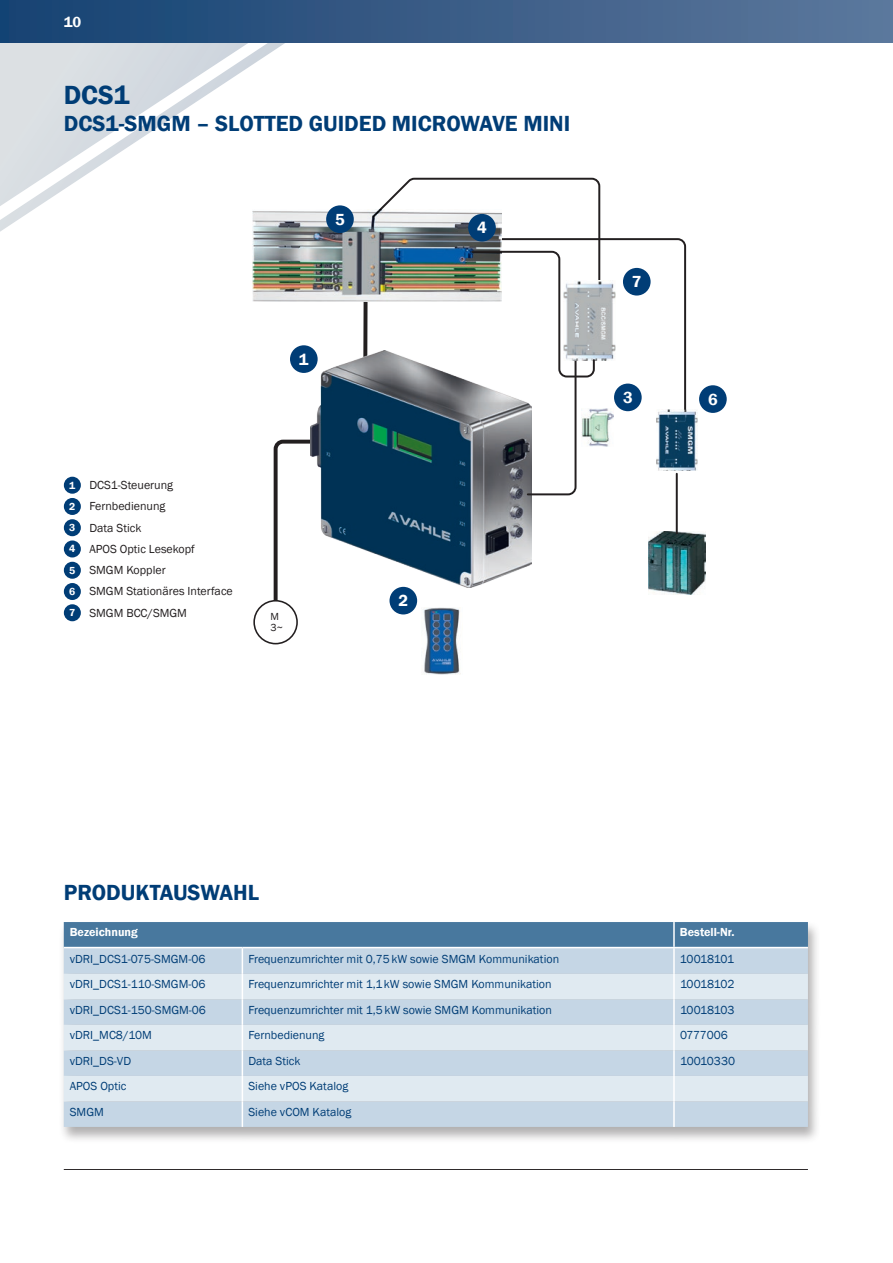
<style>
.page{position:relative;width:893px;height:1263px;background:#fff}
.page>*{position:absolute;margin:0;border:0;box-sizing:border-box;transform-origin:0 0}
.t1{font:600 27px "Franklin Gothic";color:#003d76}
.t2{font:600 22.5px "Franklin Gothic";color:#003d76}
.t3{font:600 16.5px "Franklin Gothic";color:#fff}
.t4{font:600 15px "Franklin Gothic";color:#fff}
.t5{font:12px "Franklin Gothic";color:#003d76}
.t6{font:12px/21.3px "Franklin Gothic";color:#231f20}
.t7{font:12px "Franklin Gothic";letter-spacing:-.03em;color:#003d76}
.t8{font:600 12px "Franklin Gothic";color:#fff}
.t9{font:10.5px/10.5px "Franklin Gothic";color:#231f20}
.s1{font-weight:600;font-size:10.5px;color:#fff}
</style>
<div class="page">
<svg style="left:0;top:43px;width:331px;height:172px"></svg>
<div style="left:0;top:0;width:893px;height:43px;background:linear-gradient(to right,#154272,#5d789c)"></div>
<hr style="left:64px;top:1169px;width:744px;height:1px;background:#231f20">
<div style="left:59px;top:920px;width:762px;height:224px;background:#231f20;opacity:.35"></div>
<svg style="left:64px;top:922px;width:744px;height:205px;background:#c0d2e0"></svg>
<hr style="left:673px;top:1101px;width:2px;height:26px;background:#fff">
<div style="left:64px;top:477px;width:17px;height:17px;background:#003d76;border-radius:50%"></div>
<div style="left:64px;top:498px;width:17px;height:17px;background:#003d76;border-radius:50%"></div>
<div style="left:64px;top:519px;width:17px;height:17px;background:#003d76;border-radius:50%"></div>
<div style="left:64px;top:540px;width:17px;height:17px;background:#003d76;border-radius:50%"></div>
<div style="left:64px;top:562px;width:17px;height:17px;background:#003d76;border-radius:50%"></div>
<div style="left:64px;top:583px;width:17px;height:17px;background:#003d76;border-radius:50%"></div>
<div style="left:64px;top:604px;width:17px;height:17px;background:#003d76;border-radius:50%"></div>
<img style="left:687px;top:411px;width:10px;height:60px">
<img style="left:648px;top:531px;width:57px;height:63px">
<hr style="left:676px;top:474px;width:2px;height:59px;background:#231f20">
<div style="left:253px;top:600px;width:45px;height:44px;border:2px solid #231f20;border-radius:50%"></div>
<svg style="left:272px;top:438px;width:39px;height:167px"></svg>
<img style="left:423px;top:607px;width:38px;height:67px">
<img style="left:311px;top:352px;width:221px;height:236px">
<img style="left:253px;top:209px;width:108px;height:93px">
<svg style="left:361px;top:177px;width:326px;height:319px"></svg>
<div style="left:290px;top:345px;width:28px;height:28px;background:#003d76;border-radius:50%"></div>
<div style="left:389px;top:587px;width:28px;height:27px;background:#003d76;border-radius:50%"></div>
<div style="left:614px;top:384px;width:28px;height:27px;background:#003d76;border-radius:50%"></div>
<div style="left:699px;top:385px;width:28px;height:28px;background:#003d76;border-radius:50%"></div>
<div style="left:623px;top:268px;width:28px;height:28px;background:#003d76;border-radius:50%"></div>
<div style="left:468px;top:214px;width:28px;height:28px;background:#003d76;border-radius:50%"></div>
<div style="left:326px;top:205px;width:28px;height:28px;background:#003d76;border-radius:50%"></div>
<p class="t4" style="left:64px;top:12px;width:19px">10</p>
<h1 class="t1" style="left:64px;top:78px;width:67px">DCS1</h1>
<h2 class="t2" style="left:64px;top:110px;width:508px">DCS1-SMGM – SLOTTED GUIDED MICROWAVE MINI</h2>
<h3 class="t3" style="left:335px;top:209px;width:11px">5</h3>
<h3 class="t3" style="left:299px;top:349px;width:11px">1</h3>
<p class="t6" style="left:69px;top:475px;width:165px"><span class="s1">1</span> DCS1-Steuerung<br><span class="s1">2</span> Fernbedienung<br><span class="s1">3</span> Data Stick<br><span class="s1">4</span> APOS Optic Lesekopf<br><span class="s1">5</span> SMGM Koppler<br><span class="s1">6</span> SMGM Stationäres Interface<br><span class="s1">7</span> SMGM BCC/SMGM</p>
<p class="t9" style="left:271px;top:611px;width:14px">M<br>3~</p>
<h3 class="t3" style="left:398px;top:590px;width:11px">2</h3>
<h3 class="t3" style="left:477px;top:218px;width:11px">4</h3>
<h2 class="t2" style="left:64px;top:879px;width:197px">PRODUKTAUSWAHL</h2>
<h3 class="t3" style="left:632px;top:272px;width:11px">7</h3>
<h3 class="t3" style="left:623px;top:387px;width:11px">3</h3>
<h3 class="t3" style="left:708px;top:389px;width:11px">6</h3>
<p class="t8" style="left:70px;top:925px;width:70px">Bezeichnung</p>
<p class="t8" style="left:680px;top:925px;width:56px">Bestell-Nr.</p>
<p class="t5" style="left:70px;top:951px;width:137px">vDRI_DCS1-075-SMGM-06</p>
<p class="t5" style="left:248px;top:951px;width:312px">Frequenzumrichter mit 0,75kW sowie SMGM Kommunikation</p>
<p class="t7" style="left:680px;top:951px;width:56px">10018101</p>
<p class="t5" style="left:70px;top:977px;width:137px">vDRI_DCS1-110-SMGM-06</p>
<p class="t5" style="left:248px;top:977px;width:305px">Frequenzumrichter mit 1,1kW sowie SMGM Kommunikation</p>
<p class="t7" style="left:680px;top:977px;width:56px">10018102</p>
<p class="t5" style="left:70px;top:1002px;width:138px">vDRI_DCS1-150-SMGM-06</p>
<p class="t5" style="left:248px;top:1002px;width:305px">Frequenzumrichter mit 1,5kW sowie SMGM Kommunikation</p>
<p class="t7" style="left:680px;top:1002px;width:56px">10018103</p>
<p class="t5" style="left:70px;top:1028px;width:84px">vDRI_MC8/10M</p>
<p class="t5" style="left:248px;top:1028px;width:78px">Fernbedienung</p>
<p class="t5" style="left:680px;top:1028px;width:49px">0777006</p>
<p class="t5" style="left:70px;top:1053px;width:63px">vDRI_DS-VD</p>
<p class="t5" style="left:248px;top:1053px;width:54px">Data Stick</p>
<p class="t5" style="left:680px;top:1053px;width:57px">10010330</p>
<p class="t5" style="left:70px;top:1079px;width:58px">APOS Optic</p>
<p class="t5" style="left:248px;top:1079px;width:101px">Siehe vPOS Katalog</p>
<p class="t5" style="left:70px;top:1104px;width:36px">SMGM</p>
<p class="t5" style="left:248px;top:1104px;width:104px">Siehe vCOM Katalog</p>
</div>
